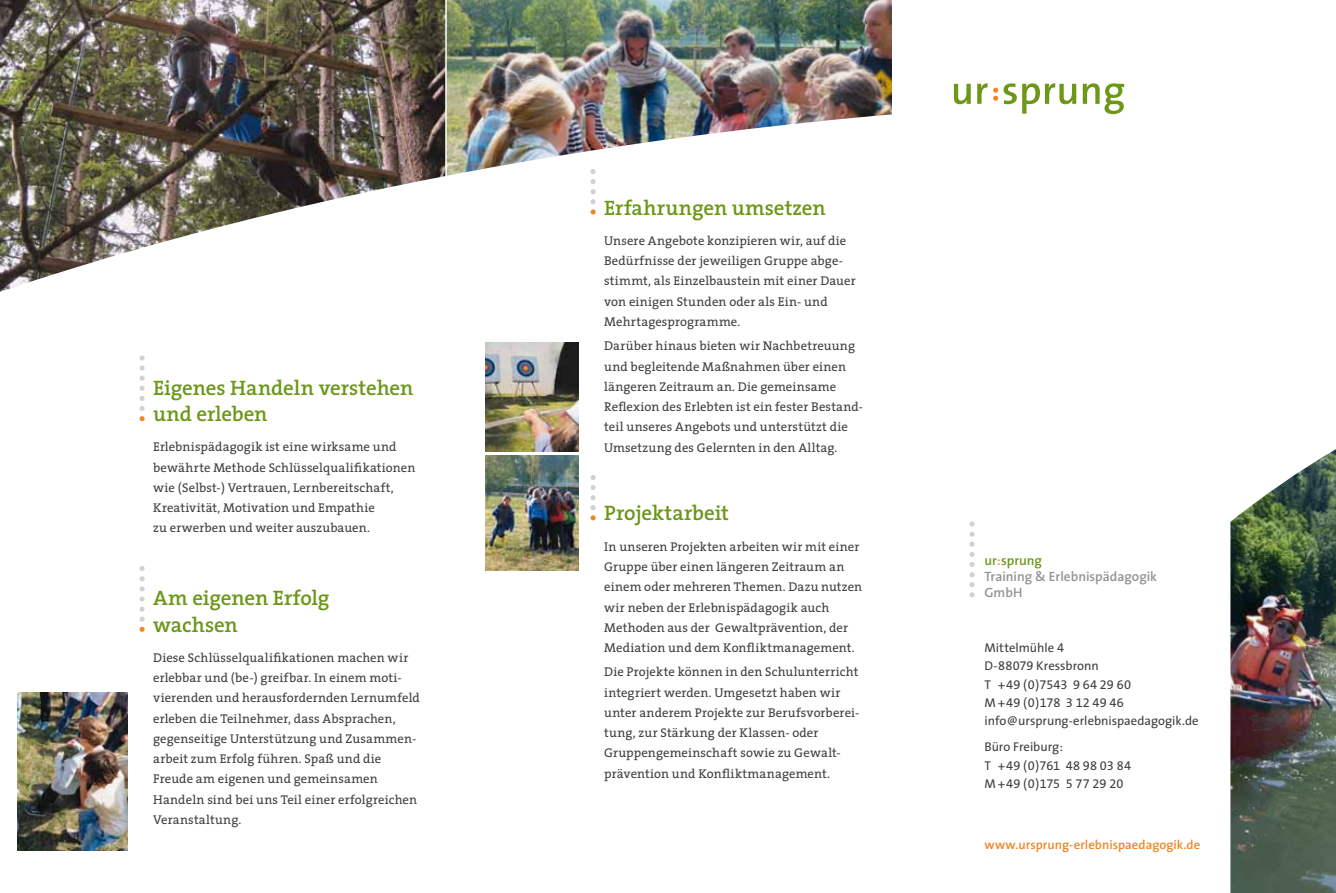
<style>
.page{position:relative;width:1336px;height:893px;background:#fff}
.page>*{position:absolute;margin:0;border:0;box-sizing:border-box;transform-origin:0 0}
.t1{font:600 21px/26.4px "The Serif";letter-spacing:-.005em;color:#6c9719}
.t2{font:600 13.5px/16.2px "The Sans";letter-spacing:-.005em;color:#929395}
.t3{font:12.75px/20.2px "The Serif";letter-spacing:.01em;color:#3e3d40}
.t4{font:12.75px/18.1px "The Sans";color:#3e3d40}
.t5{font:12.75px/18.1px "The Sans Expert";letter-spacing:.005em;color:#3e3d40}
.t6{font:600 12.75px "The Sans";letter-spacing:.005em;color:#ef8727}
.s1{color:#6c9719}
.s2{color:#ef8727}
.s3{font-family:"The Sans Expert"}
.s4{font-family:"The Sans"}
</style>
<div class="page">
<img style="left:0;top:0;width:445px;height:96px">
<img style="left:446px;top:0;width:445px;height:96px">
<img style="left:0;top:96px;width:1124px;height:196px">
<img style="left:17px;top:693px;width:111px;height:157px">
<img style="left:485px;top:342px;width:93px;height:110px">
<img style="left:485px;top:455px;width:93px;height:116px">
<hr style="left:445px;top:0;width:1px;height:192px;background:#fff">
<img style="left:1230px;top:449px;width:105px;height:444px">
<svg style="left:953px;top:83px;width:170px;height:31px"></svg>
<svg style="left:139px;top:607px;width:6px;height:25px"></svg>
<svg style="left:139px;top:566px;width:6px;height:35px"></svg>
<svg style="left:139px;top:355px;width:6px;height:66px"></svg>
<svg style="left:590px;top:169px;width:5px;height:45px"></svg>
<svg style="left:590px;top:475px;width:5px;height:45px"></svg>
<svg style="left:969px;top:532px;width:5px;height:65px"></svg>
<svg style="left:969px;top:521px;width:5px;height:5px"></svg>
<h1 class="t1" style="left:153px;top:374px;width:262px">Eigenes Handeln verstehen und erleben</h1>
<p class="t3" style="left:153px;top:436px;width:264px">Erlebnispädagogik ist eine wirksame und bewährte Methode Schlüsselqualifikationen wie (Selbst-) Vertrauen, Lernbereitschaft, Kreativität, Motivation und Empathie<br>zu erwerben und weiter auszubauen.</p>
<h1 class="t1" style="left:153px;top:584px;width:178px">Am eigenen Erfolg wachsen</h1>
<p class="t3" style="left:153px;top:647px;width:268px">Diese Schlüsselqualifikationen machen wir erlebbar und (be-) greifbar. In einem moti&shy;vierenden und herausfordernden Lernumfeld erleben die Teilnehmer, dass Absprachen, gegenseitige Unterstützung und Zusammen&shy;arbeit zum Erfolg führen. Spaß und die Freude am eigenen und gemeinsamen Handeln sind bei uns Teil einer erfolgreichen Veranstaltung.</p>
<h1 class="t1" style="left:604px;top:194px;width:223px">Erfahrungen umsetzen</h1>
<p class="t3" style="left:604px;top:230px;width:253px">Unsere Angebote konzipieren wir, auf die Bedürfnisse der jeweiligen Gruppe abge&shy;stimmt, als Einzelbaustein mit einer Dauer von einigen Stunden oder als Ein- und Mehrtagesprogramme.</p>
<p class="t3" style="left:604px;top:335px;width:260px">Darüber hinaus bieten wir Nachbetreuung und begleitende Maßnahmen über einen längeren Zeitraum an. Die gemeinsame Reflexion des Erlebten ist ein fester Bestand&shy;teil unseres Angebots und unterstützt die Umsetzung des Gelernten in den Alltag.</p>
<h1 class="t1" style="left:604px;top:499px;width:126px">Projektarbeit</h1>
<p class="t3" style="left:604px;top:536px;width:259px">In unseren Projekten arbeiten wir mit einer Gruppe über einen längeren Zeitraum an einem oder mehreren Themen. Dazu nutzen wir neben der Erlebnispädagogik auch Methoden aus der Gewaltprävention, der Mediation und dem Konfliktmanagement.</p>
<p class="t3" style="left:604px;top:661px;width:257px">Die Projekte können in den Schulunterricht integriert werden. Umgesetzt haben wir unter anderem Projekte zur Berufsvorberei&shy;tung, zur Stärkung der Klassen- oder Gruppengemeinschaft sowie zu Gewalt&shy;prävention und Konfliktmanagement.</p>
<p class="t2" style="left:984px;top:552px;width:174px"><span class="s1">ur</span><span class="s2">:</span><span class="s1">sprung<br></span>Training &amp; Erlebnispädagogik<br>GmbH</p>
<p class="t4" style="left:984px;top:638px;width:116px">Mittelmühle <span class="s3">4<br></span>D-<span class="s3">88079</span> Kressbronn</p>
<p class="t5" style="left:984px;top:675px;width:148px"><span class="s4">T</span> +49 (0)7543 9 64 29 60<br><span class="s4">M</span> +49 (0)178 3 12 49 46</p>
<p class="t4" style="left:984px;top:707px;width:216px;line-height:26.2px">info@ursprung-erlebnispaedagogik.de<br>Büro Freiburg:</p>
<p class="t5" style="left:984px;top:756px;width:148px"><span class="s4">T</span> +49 (0)761 48 98 03 84<br><span class="s4">M</span> +49 (0)175 5 77 29 20</p>
<p class="t6" style="left:984px;top:834px;width:217px">www.ursprung-erlebnispaedagogik.de</p>
</div>
